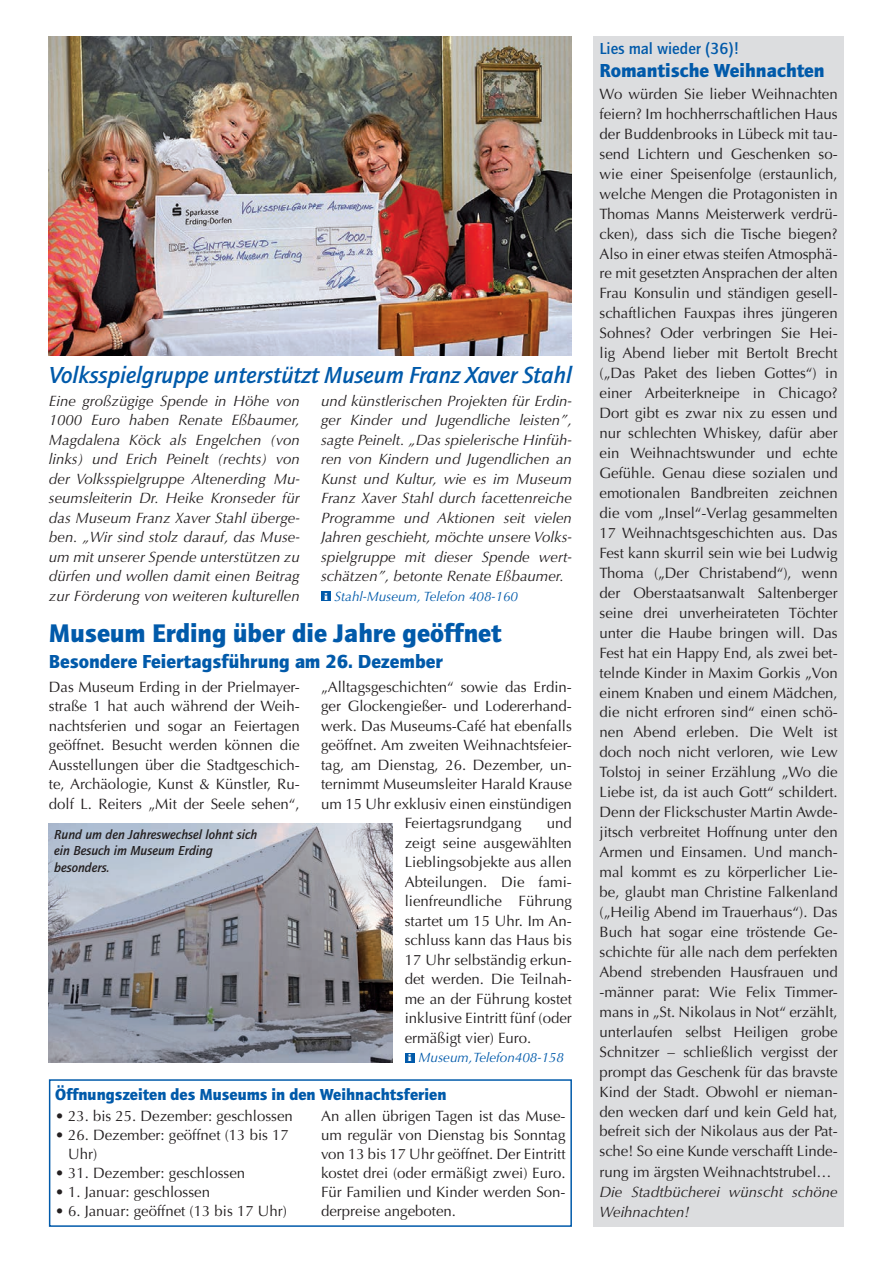
<style>
.page{position:relative;width:893px;height:1263px;background:#fff}
.page>*{position:absolute;margin:0;border:0;box-sizing:border-box;transform-origin:0 0}
.t1{font:900 26.4px "Quay Sans ITC Std";color:#015aaa}
.t2{font:italic 500 24px "Quay Sans ITC Std";color:#015aaa}
.t3{font:900 19.5px "Quay Sans ITC Std";color:#015aaa}
.t4{font:900 16.5px "Quay Sans ITC Std";color:#015aaa}
.t5{font:500 16.5px "Quay Sans ITC Std";color:#015aaa}
.t6{font:15px/20px "Optima";color:#231f20;text-align:justify}
.t7{font:italic 15px/19.5px "Optima";color:#231f20;text-align:justify}
.t8{font:italic 500 13.5px/16.5px "Quay Sans ITC Std";color:#231f20}
.t9{font:italic 13.5px "Optima";color:#015aaa}
.s1{font-family:"Bodoni URW";font-weight:700;font-style:normal;font-stretch:expanded;font-size:10.5px;color:#fff}
</style>
<div class="page">
<div style="left:405px;top:1053px;width:10px;height:9px;background:#015aaa"></div>
<div style="left:321px;top:591px;width:10px;height:10px;background:#015aaa"></div>
<div style="left:593px;top:36px;width:251px;height:1191px;background:#dcdddf"></div>
<img style="left:49px;top:36px;width:523px;height:319px">
<img style="left:49px;top:824px;width:343px;height:239px">
<div style="left:49px;top:1079px;width:523px;height:148px;border:2px solid #015aaa"></div>
<h2 class="t2" style="left:49px;top:361px;width:525px">Volksspielgruppe unterstützt Museum Franz Xaver Stahl</h2>
<p class="t7" style="left:49px;top:391px;width:252px">Eine großzügige Spende in Höhe von 1000 Euro haben Renate Eßbaumer, Magdalena Köck als Engelchen (von links) und Erich Peinelt (rechts) von der Volksspielgruppe Altenerding Mu&shy;seumsleiterin Dr. Heike Kronseder für das Museum Franz Xaver Stahl überge&shy;ben. „Wir sind stolz darauf, das Muse&shy;um mit unserer Spende unterstützen zu dürfen und wollen damit einen Beitrag zur Förderung von weiteren kulturellen</p>
<p class="t7" style="left:321px;top:391px;width:252px">und künstlerischen Projekten für Erdin&shy;ger Kinder und Jugendliche leisten”, sagte Peinelt. „Das spielerische Hinfüh&shy;ren von Kindern und Jugendlichen an Kunst und Kultur, wie es im Museum Franz Xaver Stahl durch facettenreiche Programme und Aktionen seit vielen Jahren geschieht, möchte unsere Volks&shy;spielgruppe mit dieser Spende wert&shy;schätzen”, betonte Renate Eßbaumer.</p>
<p class="t9" style="left:324px;top:588px;width:195px"><span class="s1">i</span> Stahl-Museum, Telefon 408-160</p>
<h1 class="t1" style="left:49px;top:617px;width:454px">Museum Erding über die Jahre geöffnet</h1>
<h3 class="t3" style="left:49px;top:649px;width:396px">Besondere Feiertagsführung am 26. Dezember</h3>
<p class="t6" style="left:49px;top:677px;width:252px;line-height:19.5px">Das Museum Erding in der Prielmayer&shy;straße 1 hat auch während der Weih&shy;nachtsferien und sogar an Feiertagen geöffnet. Besucht werden können die Ausstellungen über die Stadtgeschich&shy;te, Archäologie, Kunst &amp; Künstler, Ru&shy;dolf L. Reiters „Mit der Seele sehen“,</p>
<p class="t6" style="left:321px;top:677px;width:252px">„Alltagsgeschichten“ sowie das Erdin-</p>
<p class="t6" style="left:321px;top:696px;width:252px">ger Glockengießer- und Lodererhand-</p>
<p class="t6" style="left:321px;top:716px;width:252px">werk. Das Museums-Café hat ebenfalls</p>
<p class="t6" style="left:321px;top:735px;width:252px">geöffnet. Am zweiten Weihnachtsfeier-</p>
<p class="t6" style="left:321px;top:755px;width:252px">tag, am Dienstag, 26. Dezember, un-</p>
<p class="t6" style="left:321px;top:774px;width:252px">ternimmt Museumsleiter Harald Krause</p>
<p class="t6" style="left:321px;top:794px;width:252px">um 15 Uhr exklusiv einen einstündigen</p>
<p class="t6" style="left:405px;top:813px;width:118px">Feiertagsrundgang</p>
<p class="t6" style="left:405px;top:813px;width:169px;line-height:19.5px;text-indent:142px">und zeigt seine ausgewählten Lieblingsobjekte aus allen Abteilungen. Die fami&shy;lienfreundliche Führung startet um 15 Uhr. Im An&shy;schluss kann das Haus bis 17 Uhr selbständig erkun&shy;det werden. Die Teilnah&shy;me an der Führung kostet inklusive Eintritt fünf (oder ermäßigt vier) Euro.</p>
<p class="t9" style="left:408px;top:1049px;width:158px"><span class="s1">i</span> Museum,Telefon408-158</p>
<p class="t8" style="left:54px;top:826px;width:205px">Rund um den Jahreswechsel lohnt sich ein Besuch im Museum Erding besonders.</p>
<p class="t4" style="left:55px;top:1085px;width:393px">Öffnungszeiten des Museums in den Weihnachtsferien</p>
<p class="t6" style="left:55px;top:1106px;width:239px">• 23. bis 25. Dezember: geschlossen</p>
<p class="t6" style="left:68px;top:1126px;width:222px;line-height:18.9px;text-indent:-13px">• 26. Dezember: geöffnet (13 bis 17<br>Uhr)</p>
<p class="t6" style="left:55px;top:1163px;width:192px">• 31. Dezember: geschlossen</p>
<p class="t6" style="left:55px;top:1182px;width:156px">• 1. Januar: geschlossen</p>
<p class="t6" style="left:55px;top:1201px;width:233px">• 6. Januar: geöffnet (13 bis 17 Uhr)</p>
<p class="t6" style="left:321px;top:1107px;width:246px;line-height:18.9px">An allen übrigen Tagen ist das Muse&shy;um regulär von Dienstag bis Sonntag von 13 bis 17 Uhr geöffnet. Der Eintritt kostet drei (oder ermäßigt zwei) Euro.<br>Für Familien und Kinder werden Son&shy;derpreise angeboten.</p>
<p class="t5" style="left:600px;top:39px;width:142px">Lies mal wieder (36)!</p>
<h3 class="t3" style="left:600px;top:58px;width:227px">Romantische Weihnachten</h3>
<p class="t6" style="left:600px;top:84px;width:240px">Wo würden Sie lieber Weihnachten feiern? Im hochherrschaftlichen Haus der Buddenbrooks in Lübeck mit tau&shy;send Lichtern und Geschenken so&shy;wie einer Speisenfolge (erstaunlich, welche Mengen die Protagonisten in Thomas Manns Meisterwerk verdrü&shy;cken), dass sich die Tische biegen?<br>Also in einer etwas steifen Atmosphä&shy;re mit gesetzten Ansprachen der alten Frau Konsulin und ständigen gesell&shy;schaftlichen Fauxpas ihres jüngeren Sohnes? Oder verbringen Sie Hei&shy;lig Abend lieber mit Bertolt Brecht („Das Paket des lieben Gottes“) in einer Arbeiterkneipe in Chicago?<br>Dort gibt es zwar nix zu essen und nur schlechten Whiskey, dafür aber ein Weihnachtswunder und echte Gefühle. Genau diese sozialen und emotionalen Bandbreiten zeichnen die vom „Insel“-Verlag gesammelten 17 Weihnachtsgeschichten aus. Das Fest kann skurril sein wie bei Ludwig Thoma („Der Christabend“), wenn der Oberstaatsanwalt Saltenberger seine drei unverheirateten Töchter unter die Haube bringen will. Das Fest hat ein Happy End, als zwei bet&shy;telnde Kinder in Maxim Gorkis „Von einem Knaben und einem Mädchen, die nicht erfroren sind“ einen schö&shy;nen Abend erleben. Die Welt ist doch noch nicht verloren, wie Lew Tolstoj in seiner Erzählung „Wo die Liebe ist, da ist auch Gott“ schildert.<br>Denn der Flickschuster Martin Awde&shy;jitsch verbreitet Hoffnung unter den Armen und Einsamen. Und manch&shy;mal kommt es zu körperlicher Lie&shy;be, glaubt man Christine Falkenland („Heilig Abend im Trauerhaus“). Das Buch hat sogar eine tröstende Ge&shy;schichte für alle nach dem perfekten Abend strebenden Hausfrauen und -männer parat: Wie Felix Timmer&shy;mans in „St. Nikolaus in Not“ erzählt, unterlaufen selbst Heiligen grobe Schnitzer – schließlich vergisst der prompt das Geschenk für das bravste Kind der Stadt. Obwohl er nieman&shy;den wecken darf und kein Geld hat, befreit sich der Nikolaus aus der Pat&shy;sche! So eine Kunde verschafft Linde&shy;rung im ärgsten Weihnachtstrubel…</p>
<p class="t7" style="left:600px;top:1182px;width:240px;line-height:20.2px">Die Stadtbücherei wünscht schöne<br>Weihnachten!</p>
</div>
